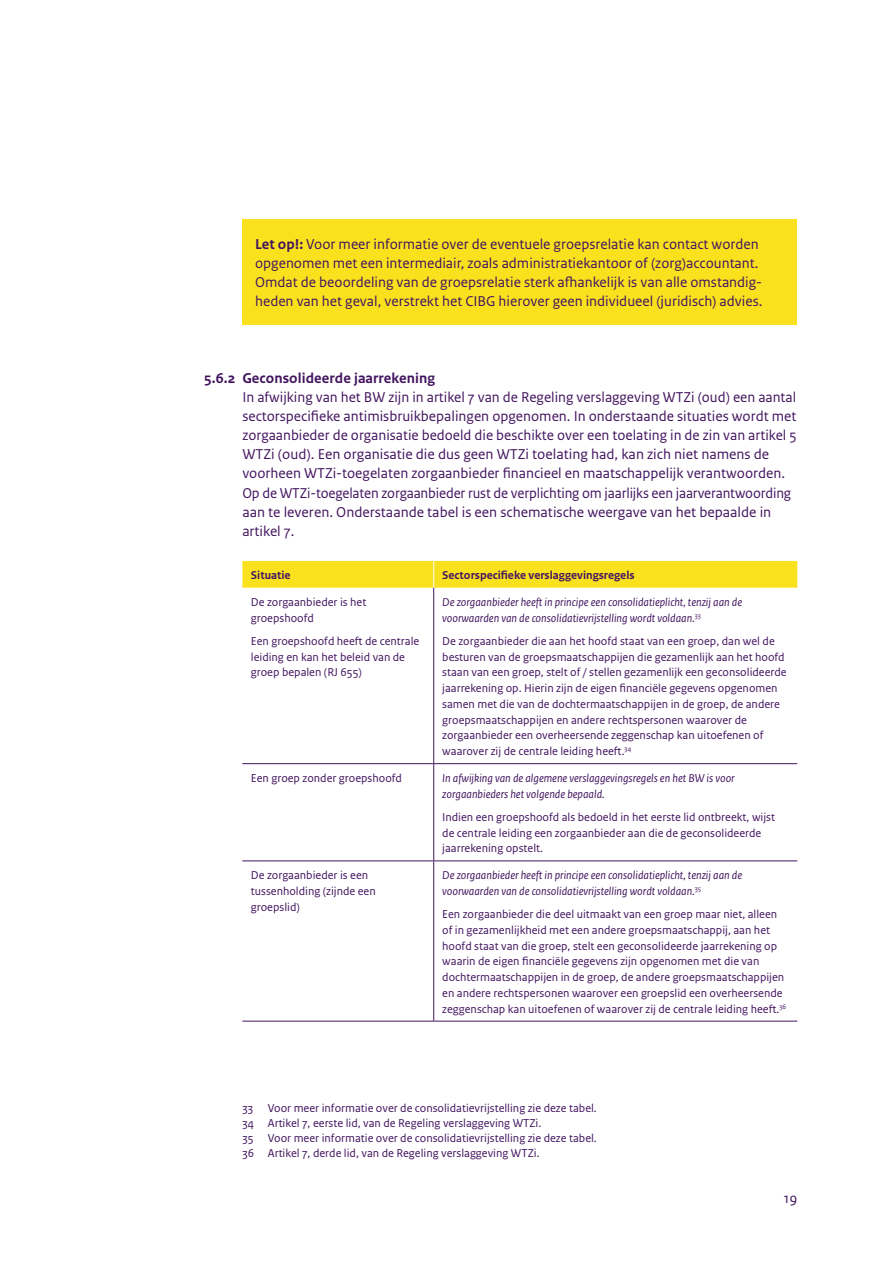
<style>
.page{position:relative;width:893px;height:1263px;background:#fff}
.page>*{position:absolute;margin:0;border:0;box-sizing:border-box;transform-origin:0 0}
.Wtza_11_-_Plat{font:15px/19.2px "Rijksoverheid Sans Text";color:#42145f}
.H3___Wtza_09_-_Tusse{font:700 15px "Rijksoverheid Sans Text";letter-spacing:.005em;color:#42145f}
.Wtza_26_-_Tabel_plat{font:12px/15.8px "Rijksoverheid Sans Text";color:#42145f}
.Wtza_26_-_Tabel_plat-2{font:italic 12px/15.8px "Rijksoverheid Sans Text";color:#42145f}
.Wtza_24_-_Voetnoot{font:12px "Rijksoverheid Sans Text";color:#42145f}
.Wtza_25_-_Tabel_kop{font:700 12px "Rijksoverheid Sans Text";color:#42145f}
.s1{font-weight:700}
</style>
<div class="page">
<div style="left:242px;top:219px;width:555px;height:106px;background:#f9e11e"></div>
<div style="left:242px;top:561px;width:555px;height:27px;background:#f9e11e"></div>
<hr style="left:433px;top:588px;width:1px;height:175px;background:#42145f">
<hr style="left:242px;top:763px;width:192px;height:1px;background:#42145f">
<hr style="left:434px;top:763px;width:363px;height:1px;background:#42145f">
<hr style="left:433px;top:764px;width:1px;height:96px;background:#42145f">
<hr style="left:242px;top:860px;width:192px;height:1px;background:#42145f">
<hr style="left:434px;top:860px;width:363px;height:1px;background:#42145f">
<hr style="left:433px;top:861px;width:1px;height:160px;background:#42145f">
<hr style="left:242px;top:1021px;width:192px;height:1px;background:#42145f">
<hr style="left:434px;top:1021px;width:363px;height:1px;background:#42145f">
<p class="Wtza_11_-_Plat" style="left:255px;top:234px;width:509px"><span class="s1">Let op!:</span> Voor meer informatie over de eventuele groepsrelatie kan contact worden opgenomen met een intermediair, zoals administratiekantoor of (zorg)accountant.<br>Omdat de beoordeling van de groepsrelatie sterk afhankelijk is van alle omstandig&shy;heden van het geval, verstrekt het CIBG hierover geen individueel (juridisch) advies.</p>
<h3 class="H3___Wtza_09_-_Tusse" style="left:204px;top:369px;width:232px">5.6.2 Geconsolideerde jaarrekening</h3>
<p class="Wtza_11_-_Plat" style="left:242px;top:388px;width:556px">In afwijking van het BW zijn in artikel 7 van de Regeling verslaggeving WTZi (oud) een aantal sectorspecifieke antimisbruikbepalingen opgenomen. In onderstaande situaties wordt met zorgaanbieder de organisatie bedoeld die beschikte over een toelating in de zin van artikel 5<br>WTZi (oud). Een organisatie die dus geen WTZi toelating had, kan zich niet namens de voorheen WTZi-toegelaten zorgaanbieder financieel en maatschappelijk verantwoorden.<br>Op de WTZi-toegelaten zorgaanbieder rust de verplichting om jaarlijks een jaarverantwoording aan te leveren. Onderstaande tabel is een schematische weergave van het bepaalde in artikel 7.</p>
<p class="Wtza_25_-_Tabel_kop" style="left:251px;top:568px;width:41px">Situatie</p>
<p class="Wtza_25_-_Tabel_kop" style="left:442px;top:568px;width:194px">Sectorspecifieke verslaggevingsregels</p>
<p class="Wtza_26_-_Tabel_plat" style="left:251px;top:594px;width:117px">De zorgaanbieder is het groepshoofd</p>
<p class="Wtza_26_-_Tabel_plat" style="left:251px;top:633px;width:170px">Een groepshoofd heeft de centrale leiding en kan het beleid van de groep bepalen (RJ 655)</p>
<p class="Wtza_26_-_Tabel_plat-2" style="left:442px;top:594px;width:301px">De zorgaanbieder heeft in principe een consolidatieplicht, tenzij aan de voorwaarden van de consolidatievrijstelling wordt voldaan.<sup>33</sup></p>
<p class="Wtza_26_-_Tabel_plat" style="left:442px;top:633px;width:346px">De zorgaanbieder die aan het hoofd staat van een groep, dan wel de besturen van de groepsmaatschappijen die gezamenlijk aan het hoofd staan van een groep, stelt of / stellen gezamenlijk een geconsolideerde jaarrekening op. Hierin zijn de eigen financiële gegevens opgenomen samen met die van de dochtermaatschappijen in de groep, de andere groepsmaatschappijen en andere rechtspersonen waarover de zorgaanbieder een overheersende zeggenschap kan uitoefenen of waarover zij de centrale leiding heeft.<sup>34</sup></p>
<p class="Wtza_26_-_Tabel_plat" style="left:251px;top:770px;width:153px">Een groep zonder groepshoofd</p>
<p class="Wtza_26_-_Tabel_plat-2" style="left:442px;top:770px;width:294px">In afwijking van de algemene verslaggevingsregels en het BW is voor zorgaanbieders het volgende bepaald.</p>
<p class="Wtza_26_-_Tabel_plat" style="left:442px;top:809px;width:334px">Indien een groepshoofd als bedoeld in het eerste lid ontbreekt, wijst de centrale leiding een zorgaanbieder aan die de geconsolideerde jaarrekening opstelt.</p>
<p class="Wtza_26_-_Tabel_plat" style="left:251px;top:867px;width:126px">De zorgaanbieder is een tussenholding (zijnde een groepslid)</p>
<p class="Wtza_26_-_Tabel_plat-2" style="left:442px;top:867px;width:301px">De zorgaanbieder heeft in principe een consolidatieplicht, tenzij aan de voorwaarden van de consolidatievrijstelling wordt voldaan.<sup>35</sup></p>
<p class="Wtza_26_-_Tabel_plat" style="left:442px;top:906px;width:345px">Een zorgaanbieder die deel uitmaakt van een groep maar niet, alleen of in gezamenlijkheid met een andere groepsmaatschappij, aan het hoofd staat van die groep, stelt een geconsolideerde jaarrekening op waarin de eigen financiële gegevens zijn opgenomen met die van dochtermaatschappijen in de groep, de andere groepsmaatschappijen en andere rechtspersonen waarover een groepslid een overheersende zeggenschap kan uitoefenen of waarover zij de centrale leiding heeft.<sup>36</sup></p>
<p class="Wtza_24_-_Voetnoot" style="left:242px;top:1101px;width:356px">33 Voor meer informatie over de consolidatievrijstelling zie deze tabel.</p>
<p class="Wtza_24_-_Voetnoot" style="left:242px;top:1116px;width:301px">34 Artikel 7, eerste lid, van de Regeling verslaggeving WTZi.</p>
<p class="Wtza_24_-_Voetnoot" style="left:242px;top:1131px;width:356px">35 Voor meer informatie over de consolidatievrijstelling zie deze tabel.</p>
<p class="Wtza_24_-_Voetnoot" style="left:242px;top:1146px;width:299px">36 Artikel 7, derde lid, van de Regeling verslaggeving WTZi.</p>
<p class="Wtza_11_-_Plat" style="left:784px;top:1189px;width:15px">19</p>
</div>
